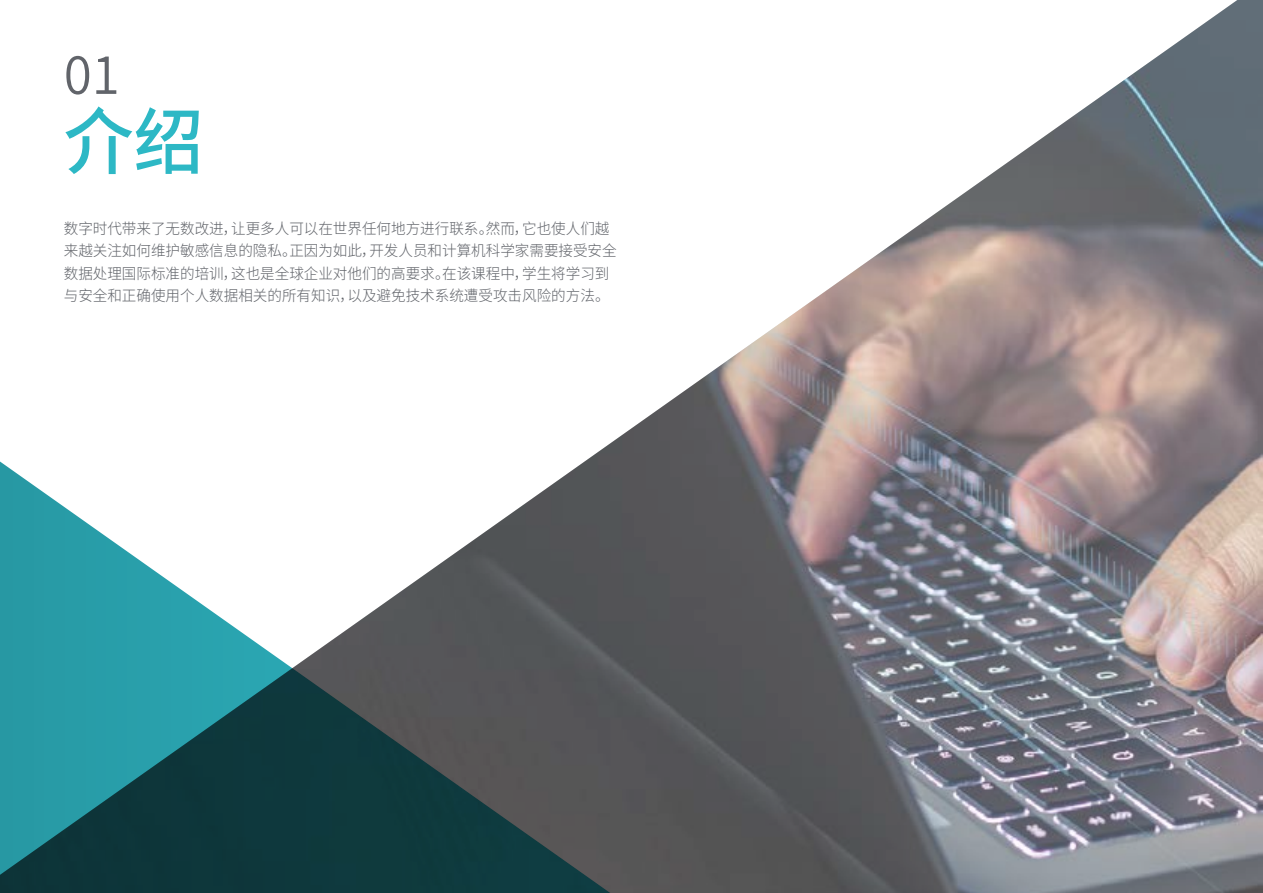
<style>
.page{position:relative;width:1263px;height:893px;background:#fff}
.page>*{position:absolute;margin:0;border:0;box-sizing:border-box;transform-origin:0 0}
.t1{font:500 72px "Source Han Sans CN";color:#2db8c5}
.t2{font:52.5px "Source Han Sans CN";color:#61646a}
.t3{font:300 15px/22.5px "Source Han Sans CN";color:#61646a}
</style>
<div class="page">
<img style="left:606px;top:0;width:657px;height:893px">
<svg style="left:0;top:446px;width:640px;height:447px"></svg>
<h2 class="t2" style="left:64px;top:45px;width:57px">01</h2>
<h1 class="t1" style="left:64px;top:101px;width:141px">介绍</h1>
<p class="t3" style="left:64px;top:217px;width:554px">数字时代带来了无数改进，让更多人可以在世界任何地方进行联系。然而，它也使人们越来越关注如何维护敏感信息的隐私。正因为如此，开发人员和计算机科学家需要接受安全数据处理国际标准的培训，这也是全球企业对他们的高要求。在该课程中，学生将学习到与安全和正确使用个人数据相关的所有知识，以及避免技术系统遭受攻击风险的方法。</p>
</div>
